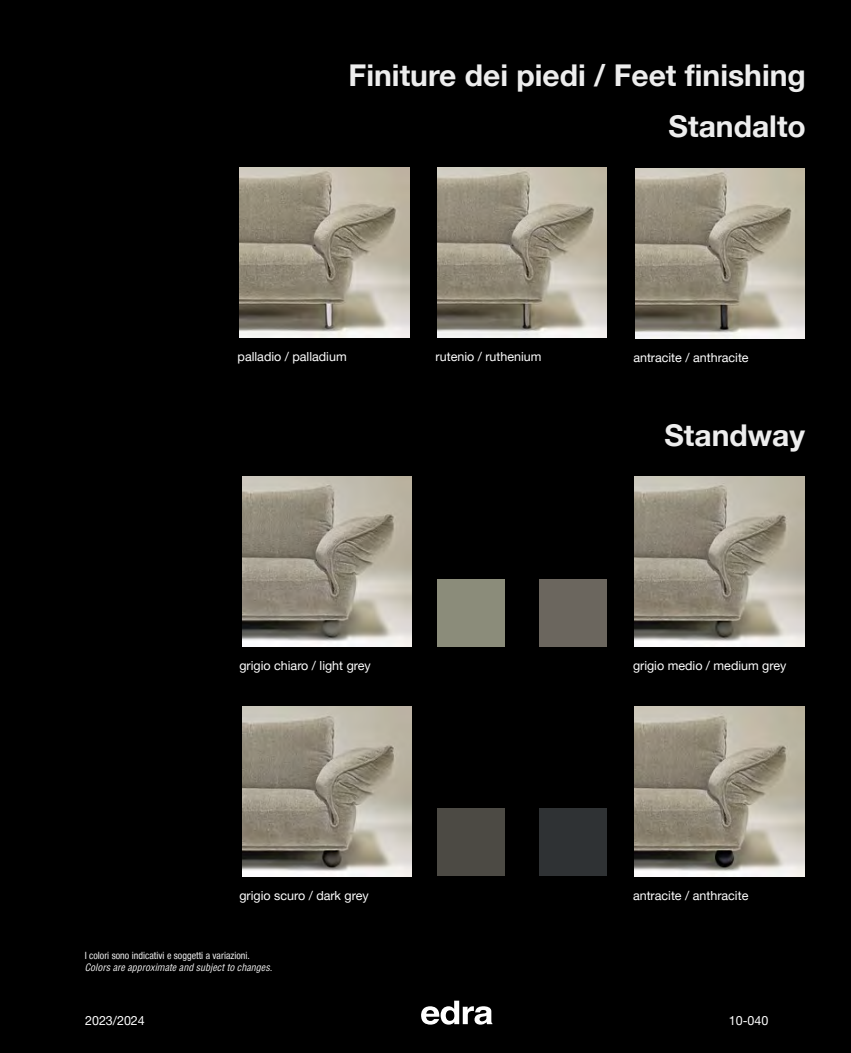
<style>
.page{position:relative;width:851px;height:1053px;background:#fff}
.page>*{position:absolute;margin:0;border:0;box-sizing:border-box;transform-origin:0 0}
.t1{font:700 30px "Helvetica Neue LT Pro";color:#ededed}
.t2{font:12.5px "Helvetica Neue LT Pro";color:#fff}
.t3{font:condensed 10px "Helvetica Neue Condensed";color:#ededed}
.t4{font:italic condensed 10px "Helvetica LT Pro";color:#ededed}
</style>
<div class="page">
<div style="left:0;top:0;width:850px;height:1052px;background:#000"></div>
<svg style="left:421px;top:1000px;width:71px;height:24px"></svg>
<img style="left:240px;top:167px;width:169px;height:170px">
<img style="left:635px;top:169px;width:169px;height:169px">
<img style="left:437px;top:167px;width:170px;height:170px">
<img style="left:634px;top:476px;width:170px;height:170px">
<img style="left:242px;top:476px;width:170px;height:170px">
<img style="left:634px;top:706px;width:170px;height:170px">
<img style="left:242px;top:706px;width:170px;height:170px">
<div style="left:437px;top:579px;width:68px;height:67px;background:#8b8c7a"></div>
<div style="left:539px;top:579px;width:68px;height:67px;background:#6b665e"></div>
<div style="left:437px;top:808px;width:68px;height:68px;background:#4c4a44"></div>
<div style="left:539px;top:808px;width:68px;height:68px;background:#2f3234"></div>
<h1 class="t1" style="left:348px;top:56px;width:459px">Finiture dei piedi / Feet finishing</h1>
<h1 class="t1" style="left:668px;top:108px;width:139px">Standalto</h1>
<p class="t2" style="left:237px;top:349px;width:111px">palladio / palladium</p>
<p class="t2" style="left:435px;top:349px;width:107px">rutenio / ruthenium</p>
<p class="t2" style="left:633px;top:350px;width:117px">antracite / anthracite</p>
<h1 class="t1" style="left:664px;top:417px;width:142px">Standway</h1>
<p class="t2" style="left:239px;top:658px;width:133px">grigio chiaro / light grey</p>
<p class="t2" style="left:633px;top:658px;width:155px">grigio medio / medium grey</p>
<p class="t2" style="left:239px;top:887px;width:131px">grigio scuro / dark grey</p>
<p class="t2" style="left:633px;top:887px;width:117px">antracite / anthracite</p>
<p class="t3" style="left:85px;top:949px;width:167px">I colori sono indicativi e soggetti a variazioni.</p>
<p class="t4" style="left:85px;top:960px;width:189px">Colors are approximate and subject to changes.</p>
<p class="t2" style="left:85px;top:1012px;width:61px">2023/2024</p>
<p class="t2" style="left:728px;top:1012px;width:41px">10-040</p>
</div>
